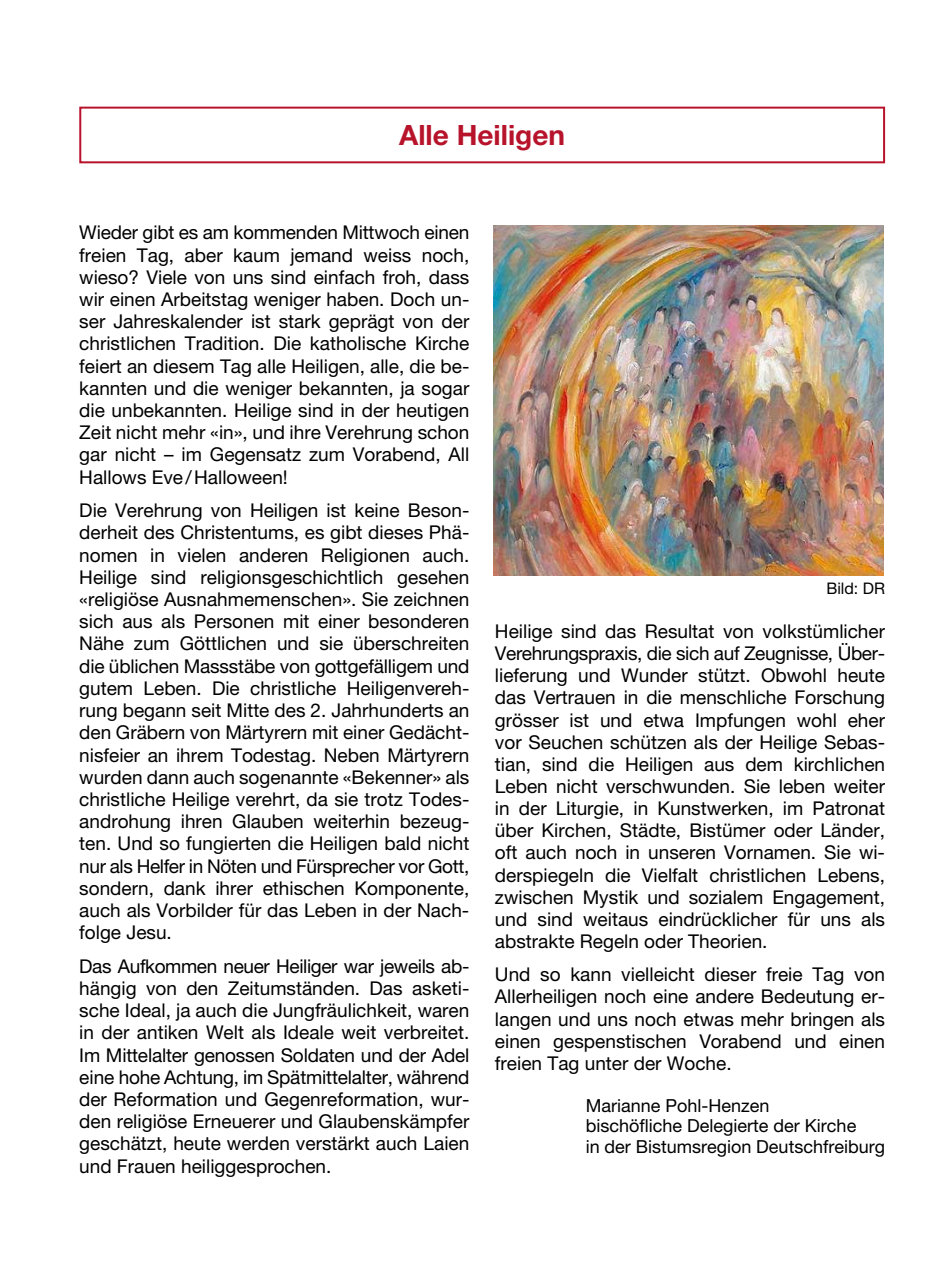
<style>
.page{position:relative;width:942px;height:1276px;background:#fff}
.page>*{position:absolute;margin:0;border:0;box-sizing:border-box;transform-origin:0 0}
.t1{font:700 28px "Helvetica Neue LT Pro";color:#b7142c}
.t2{font:19px/22.2px "Helvetica Neue LT Pro";color:#000;text-align:justify}
.t3{font:18px/20.2px "Helvetica Neue LT Pro";color:#000}
.t4{font:16px "Helvetica Neue LT Pro";color:#000}
</style>
<div class="page">
<div style="left:79px;top:107px;width:805px;height:56px;border:2px solid #b7142c"></div>
<img style="left:493px;top:226px;width:390px;height:349px">
<h1 class="t1" style="left:399px;top:118px;width:167px">Alle Heiligen</h1>
<p class="t2" style="left:79px;top:221px;width:391px">Wieder gibt es am kommenden Mittwoch einen freien Tag, aber kaum jemand weiss noch, wieso? Viele von uns sind einfach froh, dass wir einen Arbeitstag weniger haben. Doch un&shy;ser Jahreskalender ist stark geprägt von der christlichen Tradition. Die katholische Kirche feiert an diesem Tag alle Heiligen, alle, die be&shy;kannten und die weniger bekannten, ja sogar die unbekannten. Heilige sind in der heutigen Zeit nicht mehr «in», und ihre Verehrung schon gar nicht – im Gegensatz zum Vorabend, All Hallows Eve/Halloween!</p>
<p class="t2" style="left:79px;top:499px;width:391px">Die Verehrung von Heiligen ist keine Beson&shy;derheit des Christentums, es gibt dieses Phä&shy;nomen in vielen anderen Religionen auch.<br>Heilige sind religionsgeschichtlich gesehen «religiöse Ausnahmemenschen». Sie zeichnen sich aus als Personen mit einer besonderen Nähe zum Göttlichen und sie überschreiten die üblichen Massstäbe von gottgefälligem und gutem Leben. Die christliche Heiligenvereh&shy;rung begann seit Mitte des 2. Jahrhunderts an den Gräbern von Märtyrern mit einer Gedächt&shy;nisfeier an ihrem Todestag. Neben Märtyrern wurden dann auch sogenannte «Bekenner» als christliche Heilige verehrt, da sie trotz Todes&shy;androhung ihren Glauben weiterhin bezeug&shy;ten. Und so fungierten die Heiligen bald nicht nur als Helfer in Nöten und Fürsprecher vor Gott, sondern, dank ihrer ethischen Komponente, auch als Vorbilder für das Leben in der Nach&shy;folge Jesu.</p>
<p class="t2" style="left:79px;top:954px;width:391px">Das Aufkommen neuer Heiliger war jeweils ab&shy;hängig von den Zeitumständen. Das asketi&shy;sche Ideal, ja auch die Jungfräulichkeit, waren in der antiken Welt als Ideale weit verbreitet.<br>Im Mittelalter genossen Soldaten und der Adel eine hohe Achtung, im Spätmittelalter, während der Reformation und Gegenreformation, wur&shy;den religiöse Erneuerer und Glaubenskämpfer geschätzt, heute werden verstärkt auch Laien und Frauen heiliggesprochen.</p>
<p class="t4" style="left:826px;top:578px;width:60px">Bild: DR</p>
<p class="t2" style="left:494px;top:620px;width:391px">Heilige sind das Resultat von volkstümlicher Verehrungspraxis, die sich auf Zeugnisse, Über&shy;lieferung und Wunder stützt. Obwohl heute das Vertrauen in die menschliche Forschung grösser ist und etwa Impfungen wohl eher vor Seuchen schützen als der Heilige Sebas&shy;tian, sind die Heiligen aus dem kirchlichen Leben nicht verschwunden. Sie leben weiter in der Liturgie, in Kunstwerken, im Patronat über Kirchen, Städte, Bistümer oder Länder, oft auch noch in unseren Vornamen. Sie wi&shy;derspiegeln die Vielfalt christlichen Lebens, zwischen Mystik und sozialem Engagement, und sind weitaus eindrücklicher für uns als abstrakte Regeln oder Theorien.</p>
<p class="t2" style="left:494px;top:963px;width:391px">Und so kann vielleicht dieser freie Tag von Allerheiligen noch eine andere Bedeutung er&shy;langen und uns noch etwas mehr bringen als einen gespenstischen Vorabend und einen freien Tag unter der Woche.</p>
<p class="t3" style="left:585px;top:1095px;width:301px">Marianne Pohl-Henzen<br>bischöfliche Delegierte der Kirche<br>in der Bistumsregion Deutschfreiburg</p>
</div>
